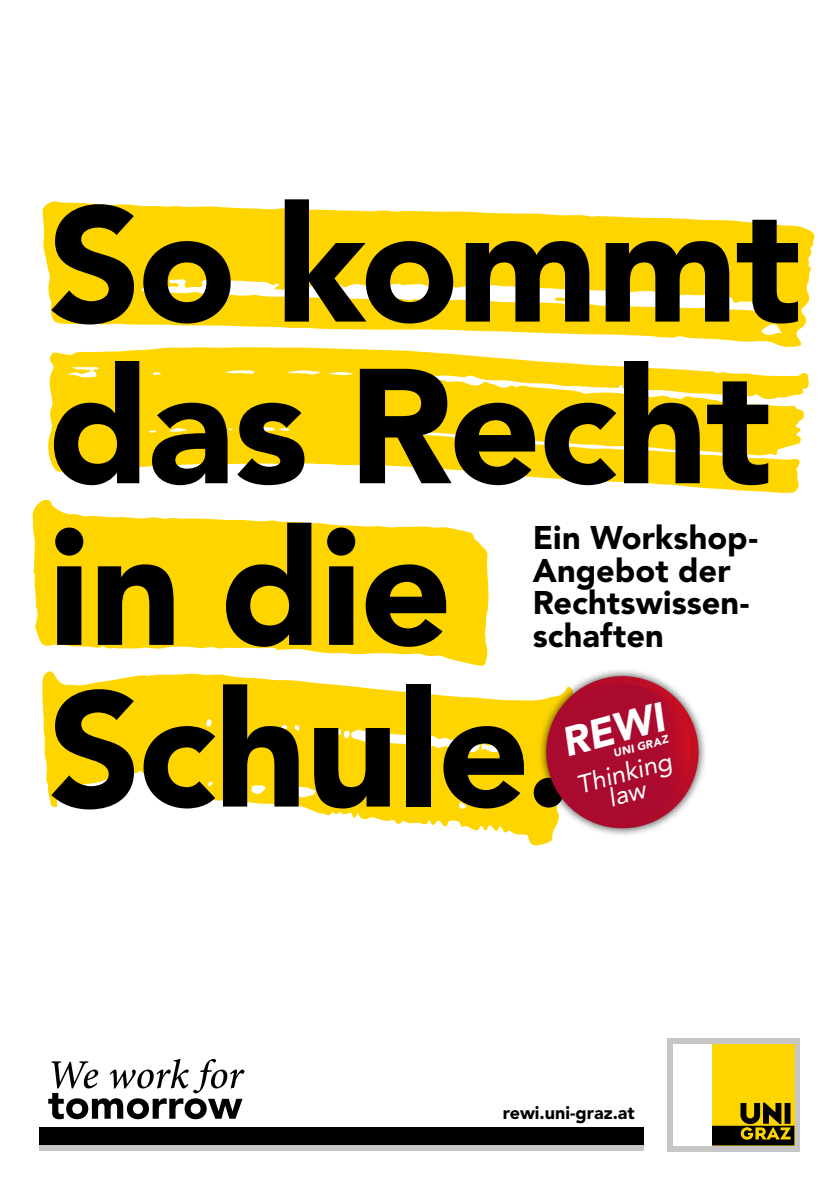
<style>
.page{position:relative;width:840px;height:1191px;background:#fff}
.page>*{position:absolute;margin:0;border:0;box-sizing:border-box;transform-origin:0 0}
.t1{font:900 161.6px/161.6px "Avenir LT Std";letter-spacing:-.015em;color:#000}
.t2{font:900 40.8px "Avenir LT Std";color:#fff}
.t3{font:900 32.6px/32.6px "Avenir LT Std";letter-spacing:.005em;color:#000}
.t4{font:25.4px/20.6px "Avenir LT Std";color:#fff;text-align:center}
.t5{font:900 18px "Avenir LT Std";color:#000}
.t6{font:900 11.2px "Avenir LT Std";color:#fff}
</style>
<div class="page">
<div style="left:40px;top:1127px;width:603px;height:18px;background:#000"></div>
<div style="left:667px;top:1037px;width:132px;height:114px;background:#c6c6c6"></div>
<div style="left:711px;top:1043px;width:83px;height:102px;background:#ffd500"></div>
<svg style="left:711px;top:1102px;width:83px;height:43px"></svg>
<div style="left:672px;top:1043px;width:39px;height:102px;background:#fff"></div>
<div style="left:40px;top:1145px;width:603px;height:6px;background:#c6c6c6"></div>
<svg style="left:48px;top:1058px;width:196px;height:61px"></svg>
<svg style="left:42px;top:201px;width:773px;height:146px;fill:#ffd500"></svg>
<svg style="left:48px;top:347px;width:761px;height:146px;fill:#ffd500"></svg>
<svg style="left:32px;top:500px;width:457px;height:166px;fill:#ffd500"></svg>
<svg style="left:42px;top:671px;width:511px;height:175px;fill:#ffd500"></svg>
<div style="left:537px;top:667px;width:170px;height:170px;background:#000;opacity:.75"></div>
<svg style="left:541px;top:676px;width:162px;height:157px;background:#be464f"></svg>
<h1 class="t1" style="left:48px;top:184px;width:754px">So kommt das Recht in die<br>Schule.</h1>
<p class="t3" style="left:532px;top:521px;width:227px">Ein Workshop-<br>Angebot der<br>Rechtswissen&shy;schaften</p>
<p class="t2" style="left:556px;top:719px;width:106px;rotate:-15deg">REWI</p>
<p class="t4" style="left:574px;top:775px;width:99px;rotate:-15deg">Thinking law</p>
<p class="t6" style="left:611px;top:747px;width:58px;rotate:-15deg">UNI GRAZ</p>
<p class="t5" style="left:502px;top:1101px;width:134px">rewi.uni-graz.at</p>
</div>
